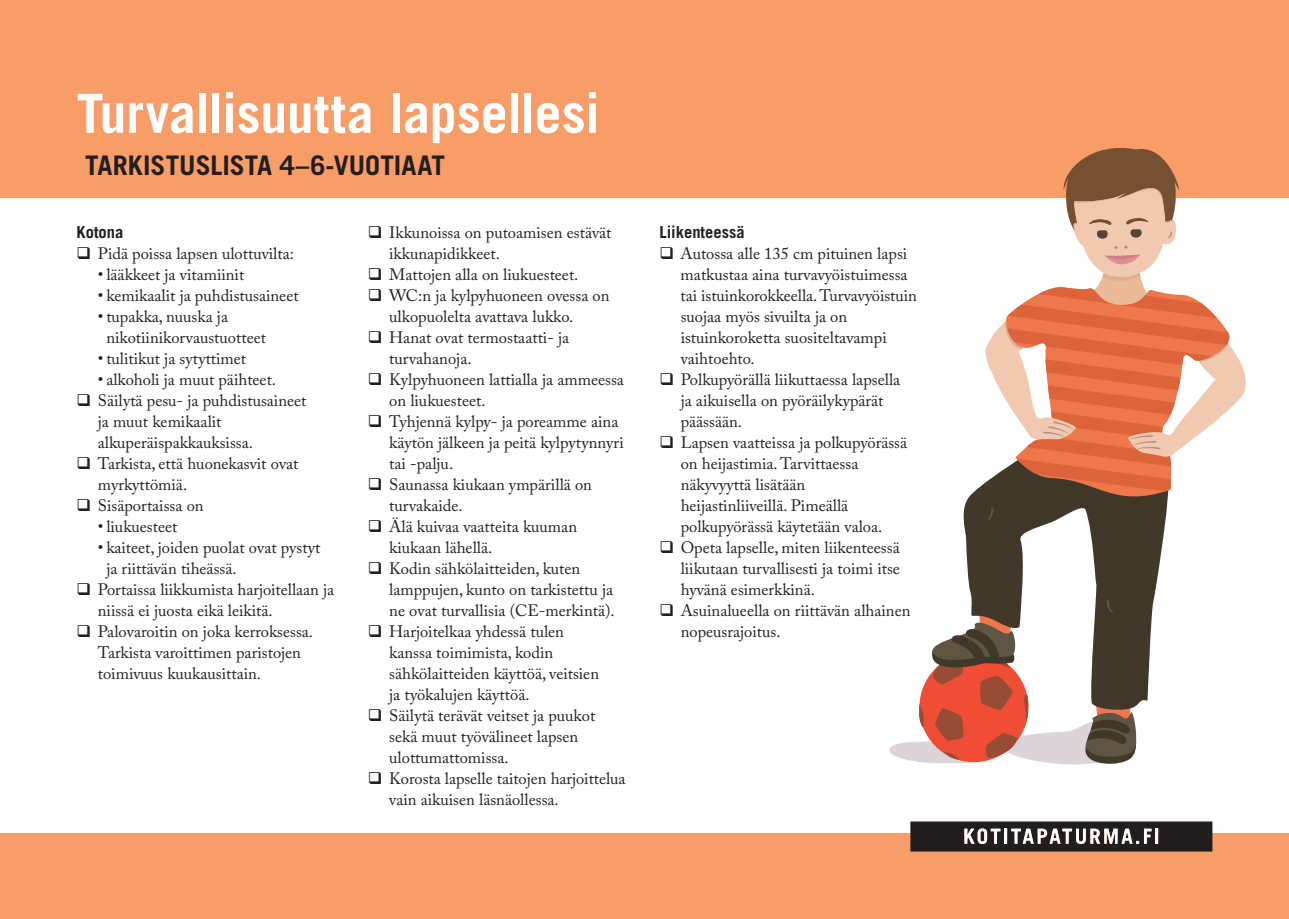
<style>
.page{position:relative;width:1289px;height:919px;background:#fff}
.page>*{position:absolute;margin:0;border:0;box-sizing:border-box;transform-origin:0 0}
.t1{font:700 54px "Trade Gothic LT Std";letter-spacing:.005em;color:#fff}
.t2{font:700 27px "Trade Gothic LT Std";letter-spacing:.005em;color:#231f20}
.t3{font:16.5px/21px "Adobe Caslon Pro";color:#231f20}
.t4{font:700 16.5px "Trade Gothic LT Std";color:#231f20}
</style>
<div class="page">
<div style="left:0;top:0;width:1288px;height:197px;background:#f89d68"></div>
<div style="left:0;top:833px;width:1288px;height:85px;background:#f89d68"></div>
<svg style="left:910px;top:821px;width:302px;height:30px;background:#454141"></svg>
<hr style="left:1155px;top:828px;width:3px;height:15px;background:#fff">
<svg style="left:963px;top:484px;width:204px;height:217px;fill:#423829"></svg>
<svg style="left:986px;top:506px;width:9px;height:15px"></svg>
<svg style="left:889px;top:593px;width:252px;height:172px"></svg>
<svg style="left:1002px;top:491px;width:167px;height:18px;background:#503e2d"></svg>
<svg style="left:983px;top:148px;width:270px;height:343px"></svg>
<h1 class="t1" style="left:77px;top:80px;width:525px">Turvallisuutta lapsellesi</h1>
<h2 class="t2" style="left:85px;top:149px;width:355px">Tarkistuslista 4–6-vuotiaat</h2>
<p class="t4" style="left:77px;top:222px;width:48px">Kotona</p>
<p class="t3" style="left:77px;top:243px;width:219px">❑ Pidä poissa lapsen ulottuvilta:</p>
<p class="t3" style="left:98px;top:264px;width:148px">• lääkkeet ja vitamiinit</p>
<p class="t3" style="left:98px;top:285px;width:202px">• kemikaalit ja puhdistusaineet</p>
<p class="t3" style="left:106px;top:306px;width:161px;text-indent:-9px">• tupakka, nuuska ja nikotiinikorvaustuotteet</p>
<p class="t3" style="left:98px;top:348px;width:150px">• tulitikut ja sytyttimet</p>
<p class="t3" style="left:98px;top:369px;width:180px">• alkoholi ja muut päihteet.</p>
<p class="t3" style="left:98px;top:390px;width:210px;text-indent:-21px">❑ Säilytä pesu- ja puhdistusaineet ja muut kemikaalit alkuperäispakkauksissa.</p>
<p class="t3" style="left:98px;top:453px;width:202px;text-indent:-21px">❑ Tarkista, että huonekasvit ovat myrkyttömiä.</p>
<p class="t3" style="left:77px;top:495px;width:129px">❑ Sisäportaissa on</p>
<p class="t3" style="left:98px;top:516px;width:81px">• liukuesteet</p>
<p class="t3" style="left:106px;top:537px;width:216px;text-indent:-9px">• kaiteet, joiden puolat ovat pystyt ja riittävän tiheässä.</p>
<p class="t3" style="left:98px;top:579px;width:238px;text-indent:-21px">❑ Portaissa liikkumista harjoitellaan ja niissä ei juosta eikä leikitä.</p>
<p class="t3" style="left:98px;top:621px;width:217px;text-indent:-21px">❑ Palovaroitin on joka kerroksessa.<br>Tarkista varoittimen paristojen toimivuus kuukausittain.</p>
<p class="t3" style="left:389px;top:222px;width:224px;text-indent:-21px">❑ Ikkunoissa on putoamisen estävät ikkunapidikkeet.</p>
<p class="t3" style="left:368px;top:264px;width:212px">❑ Mattojen alla on liukuesteet.</p>
<p class="t3" style="left:389px;top:285px;width:222px;text-indent:-21px">❑ WC:n ja kylpyhuoneen ovessa on ulkopuolelta avattava lukko.</p>
<p class="t3" style="left:389px;top:327px;width:181px;text-indent:-21px">❑ Hanat ovat termostaatti- ja turvahanoja.</p>
<p class="t3" style="left:389px;top:369px;width:236px;text-indent:-21px">❑ Kylpyhuoneen lattialla ja ammeessa on liukuesteet.</p>
<p class="t3" style="left:389px;top:411px;width:236px;text-indent:-21px">❑ Tyhjennä kylpy- ja poreamme aina käytön jälkeen ja peitä kylpytynnyri tai -palju.</p>
<p class="t3" style="left:389px;top:474px;width:204px;text-indent:-21px">❑ Saunassa kiukaan ympärillä on turvakaide.</p>
<p class="t3" style="left:389px;top:516px;width:189px;text-indent:-21px">❑ Älä kuivaa vaatteita kuuman kiukaan lähellä.</p>
<p class="t3" style="left:389px;top:558px;width:227px;text-indent:-21px">❑ Kodin sähkölaitteiden, kuten lamppujen, kunto on tarkistettu ja ne ovat turvallisia (CE-merkintä).</p>
<p class="t3" style="left:389px;top:621px;width:211px;text-indent:-21px">❑ Harjoitelkaa yhdessä tulen kanssa toimimista, kodin sähkölaitteiden käyttöä, veitsien ja työkalujen käyttöä.</p>
<p class="t3" style="left:389px;top:705px;width:207px;text-indent:-21px">❑ Säilytä terävät veitset ja puukot sekä muut työvälineet lapsen ulottumattomissa.</p>
<p class="t3" style="left:389px;top:768px;width:238px;text-indent:-21px">❑ Korosta lapselle taitojen harjoittelua vain aikuisen läsnäollessa.</p>
<p class="t4" style="left:659px;top:222px;width:87px">Liikenteessä</p>
<p class="t3" style="left:680px;top:243px;width:238px;text-indent:-21px">❑ Autossa alle 135 cm pituinen lapsi matkustaa aina turvavyöistuimessa tai istuinkorokkeella.Turvavyöistuin suojaa myös sivuilta ja on istuinkoroketta suositeltavampi vaihtoehto.</p>
<p class="t3" style="left:680px;top:369px;width:221px;text-indent:-21px">❑ Polkupyörällä liikuttaessa lapsella ja aikuisella on pyöräilykypärät päässään.</p>
<p class="t3" style="left:680px;top:432px;width:228px;text-indent:-21px">❑ Lapsen vaatteissa ja polkupyörässä on heijastimia.Tarvittaessa näkyvyyttä lisätään heijastinliiveillä. Pimeällä polkupyörässä käytetään valoa.</p>
<p class="t3" style="left:680px;top:537px;width:221px;text-align:justify;text-indent:-21px">❑ Opeta lapselle, miten liikenteessä liikutaan turvallisesti ja toimi itse hyvänä esimerkkinä.</p>
<p class="t3" style="left:680px;top:600px;width:231px;text-indent:-21px">❑ Asuinalueella on riittävän alhainen nopeusrajoitus.</p>
</div>
